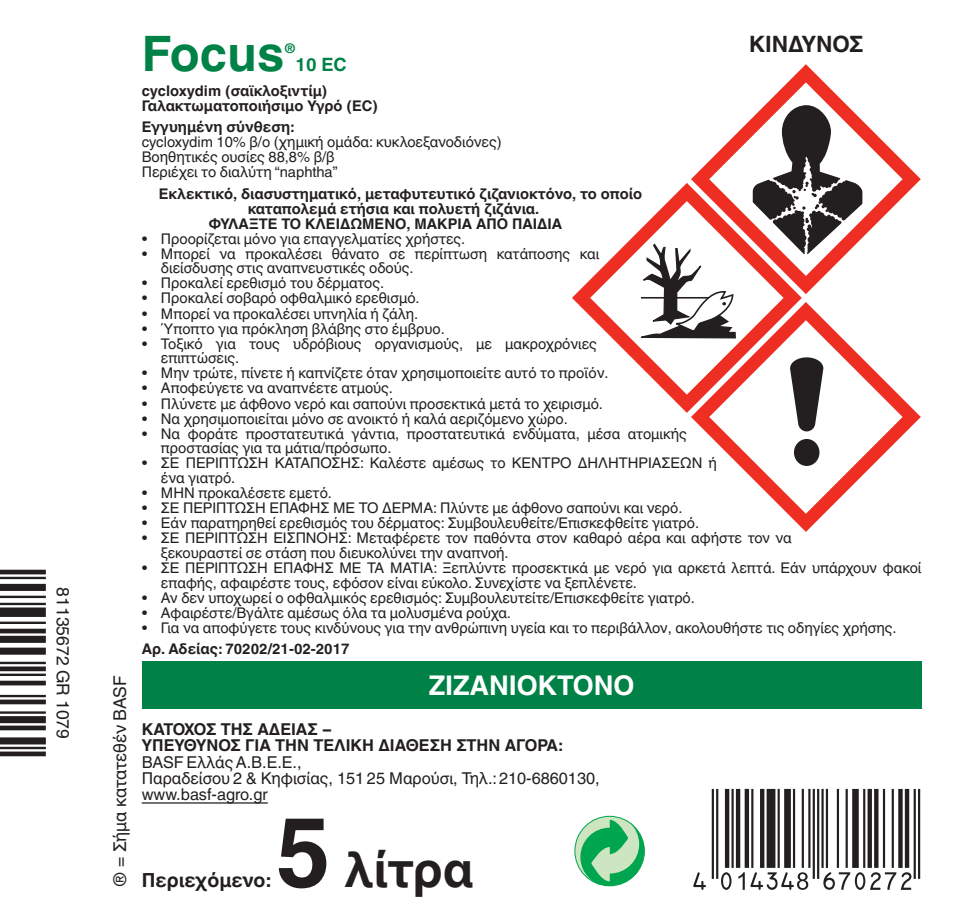
<style>
.page{position:relative;width:957px;height:922px;background:#fff}
.page>*{position:absolute;margin:0;border:0;box-sizing:border-box;transform-origin:0 0}
.t1{font:700 48.75px "Helvetica Linotype";color:#008247}
.t2{font:700 48.5px "Helvetica Linotype";color:#231f20}
.t3{font:700 27px "Helvetica Linotype";color:#fff}
.t4{font:700 22.5px "Helvetica Linotype";color:#231f20}
.t5{font:700 19.5px "Helvetica Linotype";color:#231f20}
.t6{font:700 18.25px "Helvetica Linotype";color:#008247}
.t7{font:17.5px "Helvetica Linotype";color:#231f20}
.t8{font:16.25px/16.2px "Helvetica Linotype";color:#231f20}
.t9{font:700 16.25px/16.2px "Helvetica Linotype";color:#231f20}
.t10{font:14.75px/14.8px "Helvetica Linotype";color:#231f20}
.t11{font:700 14.75px/15px "Helvetica Linotype";color:#231f20}
.t12{font:700 13.25px "Helvetica Linotype";color:#008247}
.s1{font-size:97px}
</style>
<div class="page">
<svg style="left:575px;top:816px;width:69px;height:69px"></svg>
<svg style="left:580px;top:819px;width:64px;height:66px"></svg>
<hr style="left:142px;top:802px;width:126px;height:1px;background:#231f20">
<div style="left:142px;top:661px;width:779px;height:48px;background:#008247"></div>
<svg style="left:691px;top:64px;width:230px;height:230px"></svg>
<svg style="left:709px;top:82px;width:193px;height:194px"></svg>
<svg style="left:753px;top:105px;width:109px;height:149px"></svg>
<svg style="left:691px;top:302px;width:230px;height:230px"></svg>
<svg style="left:709px;top:320px;width:193px;height:193px"></svg>
<div style="left:794px;top:439px;width:25px;height:27px;background:#231f20;border-radius:50%"></div>
<svg style="left:790px;top:357px;width:33px;height:74px"></svg>
<svg style="left:572px;top:183px;width:230px;height:230px"></svg>
<svg style="left:590px;top:201px;width:193px;height:193px"></svg>
<svg style="left:640px;top:242px;width:96px;height:97px"></svg>
<p class="t7" style="left:73px;top:587px;width:153px;rotate:90deg">81135672 GR 1079</p>
<p class="t7" style="left:110px;top:886px;width:212px;rotate:-90deg">® = Σήμα κατατεθέν BASF</p>
<h1 class="t1" style="left:142px;top:25px;width:144px">Focus</h1>
<p class="t12" style="left:284px;top:41px;width:13px">®</p>
<p class="t6" style="left:295px;top:54px;width:53px">10 EC</p>
<h3 class="t4" style="left:749px;top:31px;width:116px">ΚΙΝΔΥΝΟΣ</h3>
<p class="t11" style="left:142px;top:83px;width:238px">cycloxydim (σαϊκλοξιντίμ)<br>Γαλακτωματοποιήσιμο Υγρό (EC)</p>
<p class="t11" style="left:142px;top:119px;width:154px">Εγγυημένη σύνθεση:</p>
<p class="t10" style="left:142px;top:135px;width:361px">cycloxydim 10% β/ο (χημική ομάδα: κυκλοεξανοδιόνες)<br>Βοηθητικές ουσίες 88,8% β/β<br>Περιέχει το διαλύτη “naphtha”</p>
<p class="t11" style="left:159px;top:186px;width:485px">Εκλεκτικό, διασυστηματικό, μεταφυτευτικό ζιζανιοκτόνο, το οποίο</p>
<p class="t11" style="left:248px;top:201px;width:293px">καταπολεμά ετήσια και πολυετή ζιζάνια.</p>
<p class="t11" style="left:209px;top:216px;width:355px">ΦΥΛΑΞΤΕ ΤΟ ΚΛΕΙΔΩΜΕΝΟ, ΜΑΚΡΙΑ ΑΠΟ ΠΑΙΔΙΑ</p>
<p class="t10" style="left:142px;top:231px;width:325px">• Προορίζεται μόνο για επαγγελματίες χρήστες.</p>
<p class="t10" style="left:161px;top:246px;width:440px;text-indent:-19px">• Μπορεί να προκαλέσει θάνατο σε περίπτωση κατάποσης και διείσδυσης στις αναπνευστικές οδούς.</p>
<p class="t10" style="left:142px;top:276px;width:244px">• Προκαλεί ερεθισμό του δέρματος.</p>
<p class="t10" style="left:142px;top:291px;width:279px">• Προκαλεί σοβαρό οφθαλμικό ερεθισμό.</p>
<p class="t10" style="left:142px;top:306px;width:278px">• Μπορεί να προκαλέσει υπνηλία ή ζάλη.</p>
<p class="t10" style="left:142px;top:321px;width:304px">• Ύποπτο για πρόκληση βλάβης στο έμβρυο.</p>
<p class="t10" style="left:161px;top:336px;width:437px;text-indent:-19px">• Τοξικό για τους υδρόβιους οργανισμούς, με μακροχρόνιες επιπτώσεις.</p>
<p class="t10" style="left:142px;top:366px;width:468px">• Μην τρώτε, πίνετε ή καπνίζετε όταν χρησιμοποιείτε αυτό το προϊόν.</p>
<p class="t10" style="left:142px;top:381px;width:253px">• Αποφεύγετε να αναπνέετε ατμούς.</p>
<p class="t10" style="left:142px;top:396px;width:463px">• Πλύνετε με άφθονο νερό και σαπούνι προσεκτικά μετά το χειρισμό.</p>
<p class="t10" style="left:142px;top:411px;width:427px">• Να χρησιμοποιείται μόνο σε ανοικτό ή καλά αεριζόμενο χώρο.</p>
<p class="t10" style="left:161px;top:426px;width:527px;text-indent:-19px">• Να φοράτε προστατευτικά γάντια, προστατευτικά ενδύματα, μέσα ατομικής προστασίας για τα μάτια/πρόσωπο.</p>
<p class="t10" style="left:161px;top:456px;width:557px;text-indent:-19px">• ΣΕ ΠΕΡΙΠΤΩΣΗ ΚΑΤΑΠΟΣΗΣ: Καλέστε αμέσως το ΚΕΝΤΡΟ ΔΗΛΗΤΗΡΙΑΣΕΩΝ ή ένα γιατρό.</p>
<p class="t10" style="left:142px;top:485px;width:192px">• ΜΗΝ προκαλέσετε εμετό.</p>
<p class="t10" style="left:142px;top:500px;width:542px">• ΣΕ ΠΕΡΙΠΤΩΣΗ ΕΠΑΦΗΣ ΜΕ ΤΟ ΔΕΡΜΑ: Πλύντε με άφθονο σαπούνι και νερό.</p>
<p class="t10" style="left:142px;top:515px;width:559px">• Εάν παρατηρηθεί ερεθισμός του δέρματος: Συμβουλευθείτε/Επισκεφθείτε γιατρό.</p>
<p class="t10" style="left:161px;top:530px;width:632px;text-indent:-19px">• ΣΕ ΠΕΡΙΠΤΩΣΗ ΕΙΣΠΝΟΗΣ: Μεταφέρετε τον παθόντα στον καθαρό αέρα και αφήστε τον να ξεκουραστεί σε στάση που διευκολύνει την αναπνοή.</p>
<p class="t10" style="left:161px;top:560px;width:762px;text-indent:-19px">• ΣΕ ΠΕΡΙΠΤΩΣΗ ΕΠΑΦΗΣ ΜΕ ΤΑ ΜΑΤΙΑ: Ξεπλύντε προσεκτικά με νερό για αρκετά λεπτά. Εάν υπάρχουν φακοί επαφής, αφαιρέστε τους, εφόσον είναι εύκολο. Συνεχίστε να ξεπλένετε.</p>
<p class="t10" style="left:142px;top:590px;width:554px">• Αν δεν υποχωρεί ο οφθαλμικός ερεθισμός: Συμβουλευτείτε/Επισκεφθείτε γιατρό.</p>
<p class="t10" style="left:142px;top:605px;width:371px">• Αφαιρέστε/Βγάλτε αμέσως όλα τα μολυσμένα ρούχα.</p>
<p class="t10" style="left:142px;top:620px;width:756px">• Για να αποφύγετε τους κινδύνους για την ανθρώπινη υγεία και το περιβάλλον, ακολουθήστε τις οδηγίες χρήσης.</p>
<p class="t11" style="left:142px;top:641px;width:209px">Αρ. Αδείας: 70202/21-02-2017</p>
<h3 class="t3" style="left:429px;top:669px;width:207px">ΖΙΖΑΝΙΟΚΤΟΝΟ</h3>
<p class="t9" style="left:142px;top:721px;width:422px">ΚΑΤΟΧΟΣ ΤΗΣ ΑΔΕΙΑΣ -<br>ΥΠΕΥΘΥΝΟΣ ΓΙΑ ΤΗΝ ΤΕΛΙΚΗ ΔΙΑΘΕΣΗ ΣΤΗΝ ΑΓΟΡΑ:</p>
<p class="t8" style="left:142px;top:753px;width:459px">BASF Ελλάς Α.Β.Ε.Ε.,<br>Παραδείσου 2 &amp; Κηφισίας, 151 25 Μαρούσι, Τηλ.:210-6860130, www.basf-agro.gr</p>
<h3 class="t5" style="left:142px;top:868px;width:131px">Περιεχόμενο:</h3>
<h2 class="t2" style="left:275px;top:841px;width:200px"><span class="s1">5</span> λίτρα</h2>
</div>
